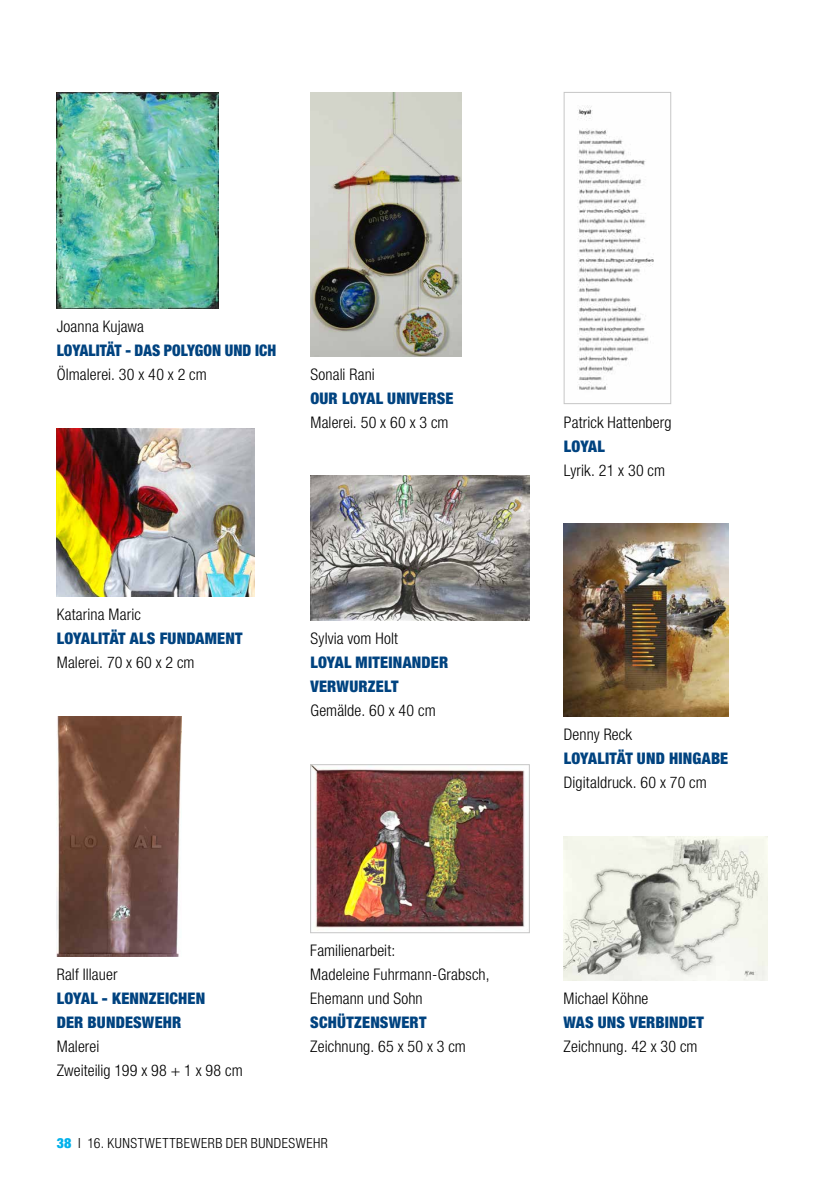
<style>
.page{position:relative;width:840px;height:1191px;background:#fff}
.page>*{position:absolute;margin:0;border:0;box-sizing:border-box;transform-origin:0 0}
.t1{font:300 condensed 16px/24px "Helvetica Neue LTW1 G";letter-spacing:.005em;color:#000}
.t2{font:900 condensed 16px/24px "Helvetica Neue LTW1 G";letter-spacing:.015em;color:#004380}
.t3{font:900 condensed 16px "Helvetica Neue LTW1 G";letter-spacing:.015em;color:#004380;scale:.96 1}
.t4{font:300 condensed 14px "Helvetica Neue LTW1 G";letter-spacing:.035em;color:#000}
.s1{font-weight:900;color:#00b1eb}
</style>
<div class="page">
<img style="left:310px;top:476px;width:219px;height:144px">
<img style="left:312px;top:766px;width:213px;height:165px">
<div style="left:310px;top:764px;width:219px;height:169px;border:1px solid #c6c6c6"></div>
<img style="left:577px;top:105px;width:77px;height:285px">
<div style="left:563px;top:92px;width:108px;height:312px;border:1px solid #c6c6c6"></div>
<img style="left:563px;top:524px;width:165px;height:192px">
<img style="left:563px;top:836px;width:204px;height:144px">
<img style="left:310px;top:92px;width:151px;height:264px">
<img style="left:57px;top:428px;width:197px;height:168px">
<img style="left:57px;top:716px;width:125px;height:240px">
<img style="left:57px;top:92px;width:161px;height:216px">
<p class="t1" style="left:57px;top:315px;width:89px">Joanna Kujawa</p>
<p class="t3" style="left:57px;top:341px;width:230px">LOYALITÄT - DAS POLYGON UND ICH</p>
<p class="t1" style="left:57px;top:363px;width:151px">Ölmalerei. 30 x 40 x 2 cm</p>
<p class="t1" style="left:310px;top:363px;width:66px">Sonali Rani</p>
<p class="t2" style="left:310px;top:386px;width:144px">OUR LOYAL UNIVERSE</p>
<p class="t1" style="left:310px;top:411px;width:140px">Malerei. 50 x 60 x 3 cm</p>
<p class="t1" style="left:57px;top:603px;width:86px">Katarina Maric</p>
<p class="t2" style="left:57px;top:626px;width:187px">LOYALITÄT ALS FUNDAMENT</p>
<p class="t1" style="left:57px;top:651px;width:139px">Malerei. 70 x 60 x 2 cm</p>
<p class="t1" style="left:310px;top:627px;width:89px">Sylvia vom Holt</p>
<p class="t2" style="left:310px;top:650px;width:139px">LOYAL MITEINANDER<br>VERWURZELT</p>
<p class="t1" style="left:310px;top:699px;width:127px">Gemälde. 60 x 40 cm</p>
<p class="t1" style="left:57px;top:963px;width:62px">Ralf Illauer</p>
<p class="t2" style="left:57px;top:986px;width:150px">LOYAL - KENNZEICHEN<br>DER BUNDESWEHR</p>
<p class="t1" style="left:57px;top:1035px;width:187px">Malerei<br>Zweiteilig 199 x 98 + 1 x 98 cm</p>
<p class="t1" style="left:310px;top:939px;width:181px">Familienarbeit:<br>Madeleine Fuhrmann-Grabsch,<br>Ehemann und Sohn</p>
<p class="t2" style="left:310px;top:1010px;width:118px">SCHÜTZENSWERT</p>
<p class="t1" style="left:310px;top:1035px;width:157px">Zeichnung. 65 x 50 x 3 cm</p>
<p class="t4" style="left:57px;top:1135px;width:272px"><span class="s1">38</span> I 16. KUNSTWETTBEWERB DER BUNDESWEHR</p>
<p class="t1" style="left:563px;top:411px;width:109px">Patrick Hattenberg</p>
<p class="t2" style="left:563px;top:434px;width:43px">LOYAL</p>
<p class="t1" style="left:563px;top:459px;width:103px">Lyrik. 21 x 30 cm</p>
<p class="t1" style="left:563px;top:723px;width:70px">Denny Reck</p>
<p class="t2" style="left:563px;top:746px;width:166px">LOYALITÄT UND HINGABE</p>
<p class="t1" style="left:563px;top:771px;width:144px">Digitaldruck. 60 x 70 cm</p>
<p class="t1" style="left:563px;top:987px;width:86px">Michael Köhne</p>
<p class="t2" style="left:563px;top:1010px;width:142px">WAS UNS VERBINDET</p>
<p class="t1" style="left:563px;top:1035px;width:135px">Zeichnung. 42 x 30 cm</p>
</div>
